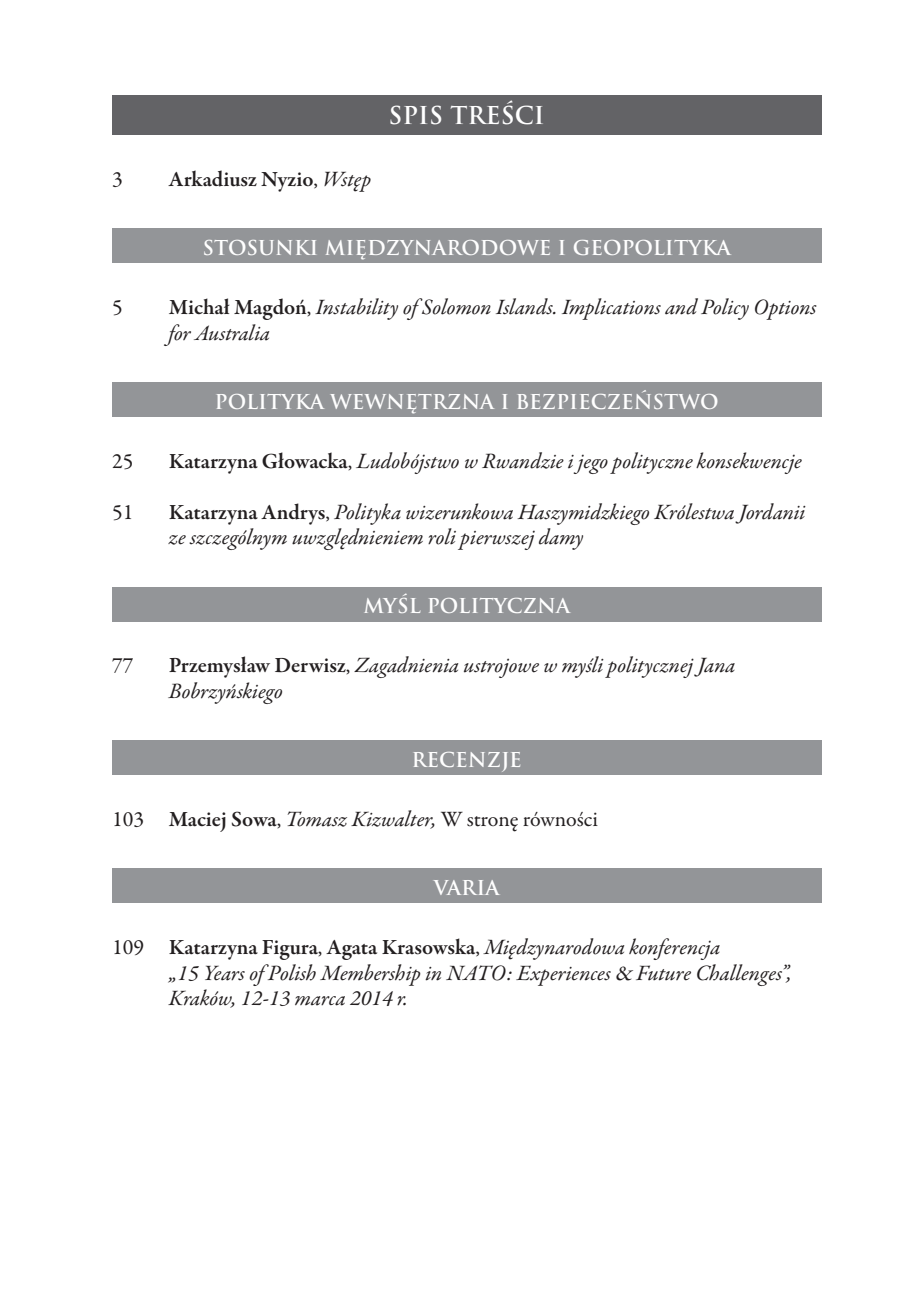
<style>
.page{position:relative;width:908px;height:1303px;background:#fff}
.page>*{position:absolute;margin:0;border:0;box-sizing:border-box;transform-origin:0 0}
.t1{font:700 24px "Trajan Pro";color:#fff}
.t2{font:italic 22px/25.6px "Garamond Premr Pro";color:#231f20}
.t3{font:22px "Garamond Premr Pro";color:#231f20}
.t4{font:600 22px "Garamond Premr Pro";color:#231f20}
.t5{font:700 20px "Trajan Pro";color:#fff}
.s1{font-weight:400}
.s2{font-weight:400;font-style:italic}
.s3{font-weight:600;font-style:normal}
.s4{font-style:normal}
.s5{font-weight:600}
.s6{font-style:italic}
.s7{font-style:inherit}
</style>
<div class="page">
<div style="left:112px;top:95px;width:709px;height:40px;background:#636366"></div>
<div style="left:112px;top:229px;width:709px;height:34px;background:#939598"></div>
<div style="left:112px;top:382px;width:709px;height:34px;background:#939598"></div>
<div style="left:112px;top:587px;width:709px;height:34px;background:#939598"></div>
<div style="left:112px;top:741px;width:709px;height:34px;background:#939598"></div>
<div style="left:112px;top:869px;width:709px;height:34px;background:#939598"></div>
<p class="t3" style="left:112px;top:166px;width:12px">3</p>
<p class="t4" style="left:169px;top:166px;width:204px">Arkadiusz Nyzio<span class="s1">,</span> <span class="s2">Wstęp</span></p>
<p class="t1" style="left:388px;top:101px;width:28px">SPIS</p>
<p class="t1" style="left:450px;top:101px;width:18px">TRE</p>
<p class="t1" style="left:500px;top:101px;width:29px">ŚCI</p>
<p class="t5" style="left:202px;top:235px;width:530px">STOSUNKI MIĘDZYNARODOWE I GEOPOLITYKA</p>
<p class="t3" style="left:112px;top:294px;width:12px">5</p>
<p class="t2" style="left:169px;top:295px;width:649px"><span class="s3">Michał Magdoń</span><span class="s4">,</span> Instability of Solomon Islands. Implications and Policy Options for Australia</p>
<p class="t5" style="left:214px;top:389px;width:505px">POLITYKA WEWNĘTRZNA I BEZPIECZEŃSTWO</p>
<p class="t3" style="left:112px;top:447px;width:23px">25</p>
<p class="t2" style="left:169px;top:449px;width:634px"><span class="s3">Katarzyna Głowacka</span><span class="s4">,</span> Ludobójstwo w Rwandzie i jego polityczne konsekwencje</p>
<p class="t3" style="left:112px;top:498px;width:23px">51</p>
<p class="t2" style="left:169px;top:500px;width:638px"><span class="s3">Katarzyna Andrys</span><span class="s4">,</span> Polityka wizerunkowa Haszymidzkiego Królestwa Jordanii ze szczególnym uwzględnieniem roli pierwszej damy</p>
<p class="t5" style="left:363px;top:594px;width:208px">MYŚ L POLITYCZNA</p>
<p class="t3" style="left:112px;top:652px;width:23px">77</p>
<p class="t2" style="left:169px;top:654px;width:568px"><span class="s3">Przemysław Derwisz</span><span class="s4">,</span> Zagadnienia ustrojowe w myśli politycznej Jana<br>Bobrzyńskiego</p>
<p class="t5" style="left:411px;top:747px;width:112px">RECENZJE</p>
<p class="t3" style="left:112px;top:806px;width:487px">103 <span class="s5">Maciej Sowa</span>, <span class="s6">Tomasz Kizwalter,</span> W stronę równości</p>
<p class="t5" style="left:434px;top:875px;width:67px">VARIA</p>
<p class="t2" style="left:169px;top:935px;width:624px;text-indent:-57px"><span class="s4">109</span> <span class="s3">Katarzyna Figura</span><span class="s4">,</span> <span class="s3">Agata Krasowska</span><span class="s4">,</span> Międzynarodowa konferencja<br>„15 Years of Polish Membership in NATO: Experiences <span class="s7">&amp;</span> Future Challenges”,<br>Kraków, 12-13 marca 2014 r.</p>
</div>
